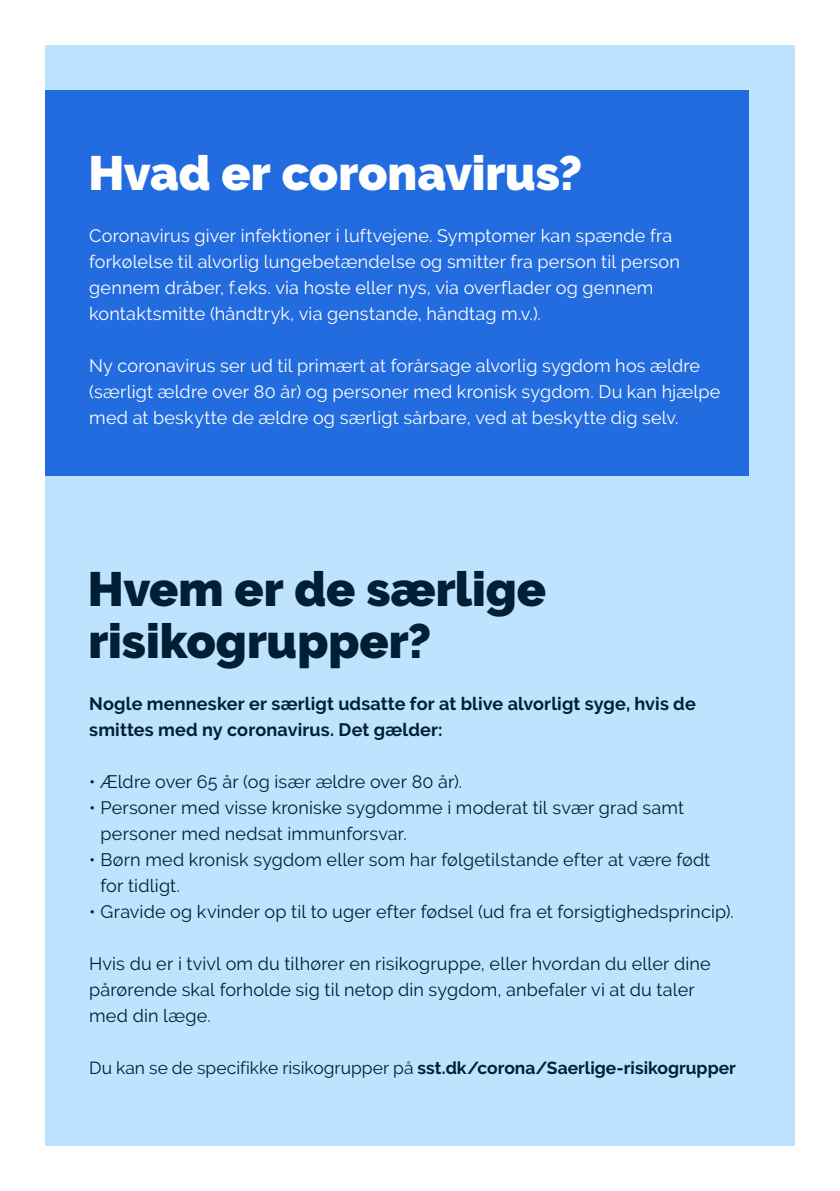
<style>
.page{position:relative;width:840px;height:1191px;background:#fff}
.page>*{position:absolute;margin:0;border:0;box-sizing:border-box;transform-origin:0 0}
.t1{font:900 48px/52px "Raleway";color:#001f34}
.t2{font:900 48px "Raleway";letter-spacing:-.005em;color:#fff}
.Brød{font:18px/26px "Raleway";letter-spacing:.01em;color:#fff}
.Brød-2{font:18px/26px "Raleway";letter-spacing:.01em;color:#001f34}
.Brød-3{font:700 18px/26px "Raleway";letter-spacing:.01em;color:#001f34}
.Brød-4{font:700 17.4px "Raleway";color:#001f34}
.s1{font-weight:400}
</style>
<div class="page">
<div style="left:45px;top:45px;width:749px;height:1100px;background:#bee3ff"></div>
<div style="left:45px;top:91px;width:703px;height:385px;background:#226ce0"></div>
<p class="t2" style="left:88px;top:145px;width:495px">Hvad er coronavirus?</p>
<p class="Brød" style="left:89px;top:222px;width:592px">Coronavirus giver infektioner i luftvejene. Symptomer kan spænde fra forkølelse til alvorlig lungebetændelse og smitter fra person til person gennem dråber, f.eks. via hoste eller nys, via overflader og gennem kontaktsmitte (håndtryk, via genstande, håndtag m.v.).</p>
<p class="Brød" style="left:89px;top:352px;width:632px">Ny coronavirus ser ud til primært at forårsage alvorlig sygdom hos ældre (særligt ældre over 80 år) og personer med kronisk sygdom. Du kan hjælpe med at beskytte de ældre og særligt sårbare, ved at beskytte dig selv.</p>
<p class="t1" style="left:88px;top:563px;width:459px">Hvem er de særlige risikogrupper?</p>
<p class="Brød-3" style="left:89px;top:691px;width:607px">Nogle mennesker er særligt udsatte for at blive alvorligt syge, hvis de smittes med ny coronavirus. Det gælder:</p>
<p class="Brød-2" style="left:89px;top:768px;width:374px">• Ældre over 65 år (og især ældre over 80 år).</p>
<p class="Brød-2" style="left:100px;top:794px;width:585px;text-indent:-11px">• Personer med visse kroniske sygdomme i moderat til svær grad samt personer med nedsat immunforsvar.</p>
<p class="Brød-2" style="left:100px;top:846px;width:611px;text-indent:-11px">• Børn med kronisk sygdom eller som har følgetilstande efter at være født for tidligt.</p>
<p class="Brød-2" style="left:89px;top:898px;width:645px">• Gravide og kvinder op til to uger efter fødsel (ud fra et forsigtighedsprincip).</p>
<p class="Brød-2" style="left:89px;top:950px;width:622px">Hvis du er i tvivl om du tilhører en risikogruppe, eller hvordan du eller dine pårørende skal forholde sig til netop din sygdom, anbefaler vi at du taler med din læge.</p>
<p class="Brød-4" style="left:89px;top:1058px;width:648px"><span class="s1">Du kan se de specifikke risikogrupper på</span> sst.dk/corona/Saerlige-risikogrupper</p>
</div>
